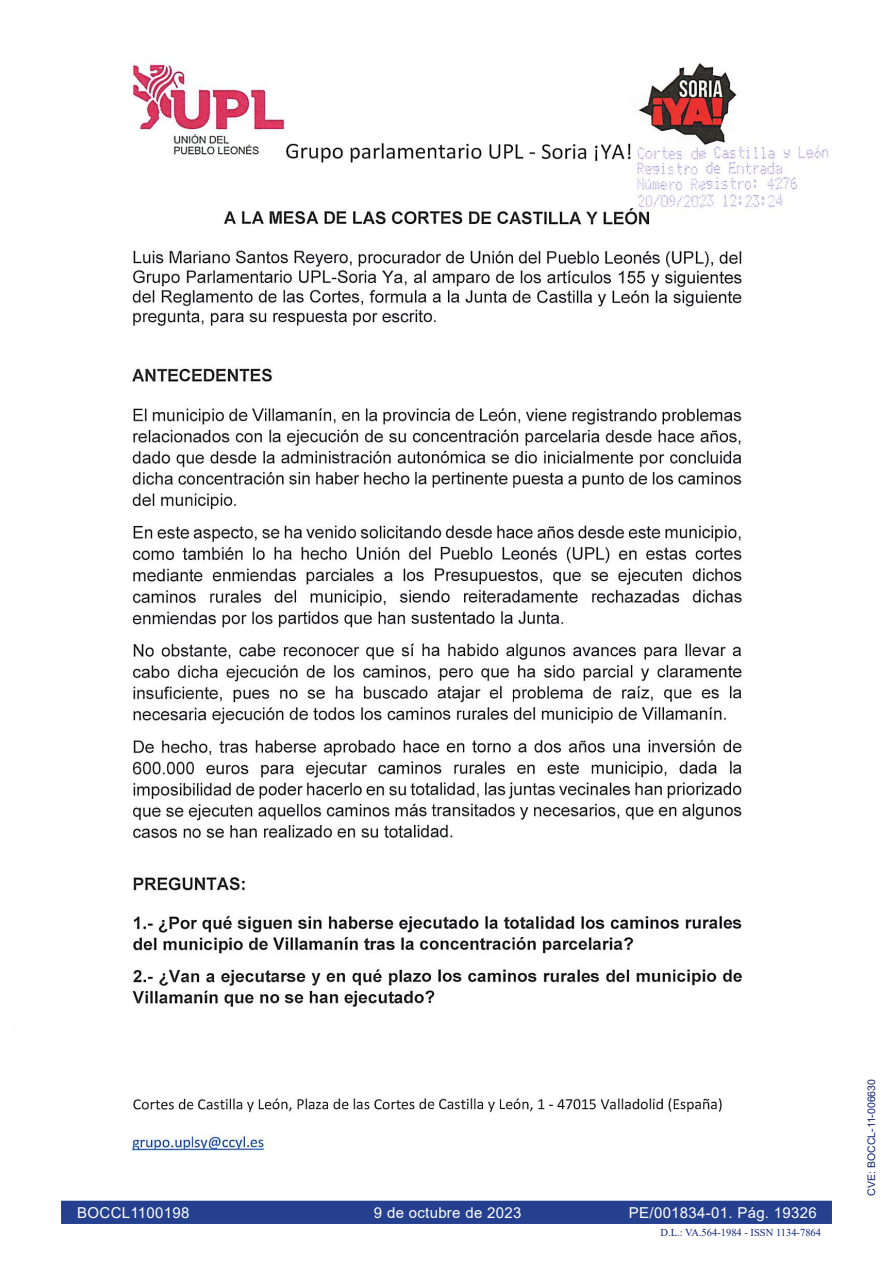
<style>
.page{position:relative;width:893px;height:1263px;background:#fff}
.page>*{position:absolute;margin:0;border:0;box-sizing:border-box;transform-origin:0 0}
.E_CVE{font:15px "Arial";letter-spacing:.02em;color:#fff}
.t1{font:10.5px "Times New Roman";color:#132477}
.t2{font:10.5px "Arial";color:#132477}
</style>
<div class="page">
<div style="left:60px;top:1200px;width:773px;height:25px;background:#25408f"></div>
<div style="left:60px;top:1199px;width:773px;height:26px;border:2px solid #fff"></div>
<img style="left:60px;top:58px;width:773px;height:1142px">
<p class="E_CVE" style="left:77px;top:1202px;width:114px">BOCCL1100198</p>
<p class="E_CVE" style="left:374px;top:1202px;width:149px">9 de octubre de 2023</p>
<p class="E_CVE" style="left:629px;top:1202px;width:189px">PE/001834-01. Pág. 19326</p>
<p class="t1" style="left:661px;top:1225px;width:162px">D.L.: VA.564-1984 - ISSN 1134-7864</p>
<p class="t2" style="left:864px;top:1195px;width:118px;rotate:-90deg">CVE: BOCCL-11-006630</p>
</div>
